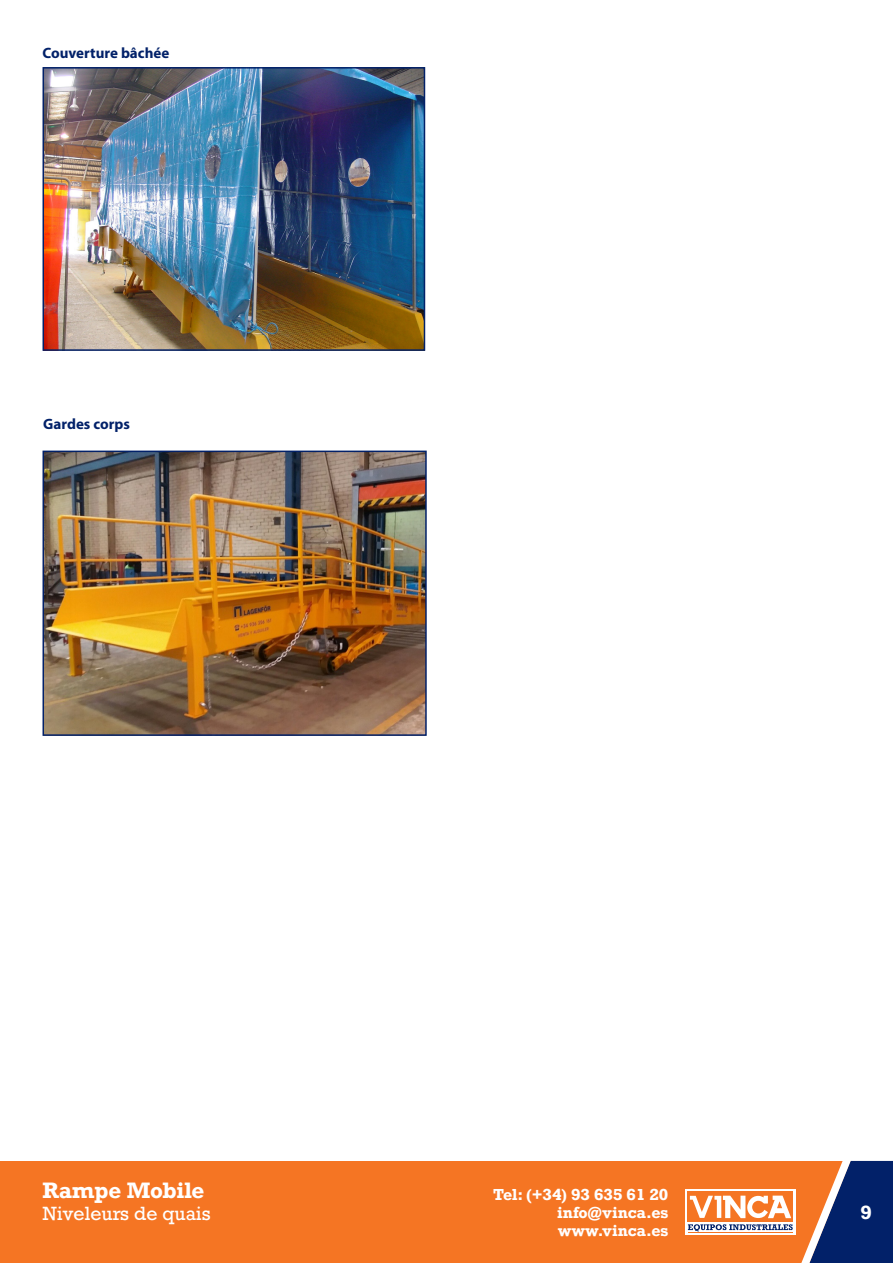
<style>
.page{position:relative;width:893px;height:1263px;background:#fff}
.page>*{position:absolute;margin:0;border:0;box-sizing:border-box;transform-origin:0 0}
.t1{font:700 21px "Rockwell";letter-spacing:-.02em;color:#fff}
.t2{font:18px "Rockwell";color:#fff}
.t3{font:700 18px "Rockwell";color:#fff}
.t4{font:700 15px/18px "Rockwell";color:#fff;text-align:justify}
.TEXT__h3{font:700 15px "Myriad Pro";color:#022169}
</style>
<div class="page">
<div style="left:0;top:1161px;width:893px;height:102px;background:#f57523"></div>
<svg style="left:685px;top:1189px;width:3px;height:46px"></svg>
<img style="left:46px;top:454px;width:378px;height:279px">
<div style="left:43px;top:451px;width:384px;height:285px;border:2px solid #022169"></div>
<img style="left:46px;top:70px;width:376px;height:278px">
<div style="left:43px;top:67px;width:382px;height:284px;border:2px solid #022169"></div>
<svg style="left:688px;top:1160px;width:205px;height:103px"></svg>
<p class="TEXT__h3" style="left:43px;top:43px;width:128px">Couverture bâchée</p>
<p class="TEXT__h3" style="left:43px;top:414px;width:88px">Gardes corps</p>
<h1 class="t1" style="left:43px;top:1177px;width:163px">Rampe Mobile</h1>
<p class="t2" style="left:43px;top:1202px;width:170px">Niveleurs de quais</p>
<p class="t3" style="left:860px;top:1200px;width:13px">9</p>
<p class="t4" style="left:557px;top:1185px;width:113px;text-indent:-64px">Tel: (+34) 93 635 61 20 info@vinca.es www.vinca.es</p>
</div>
